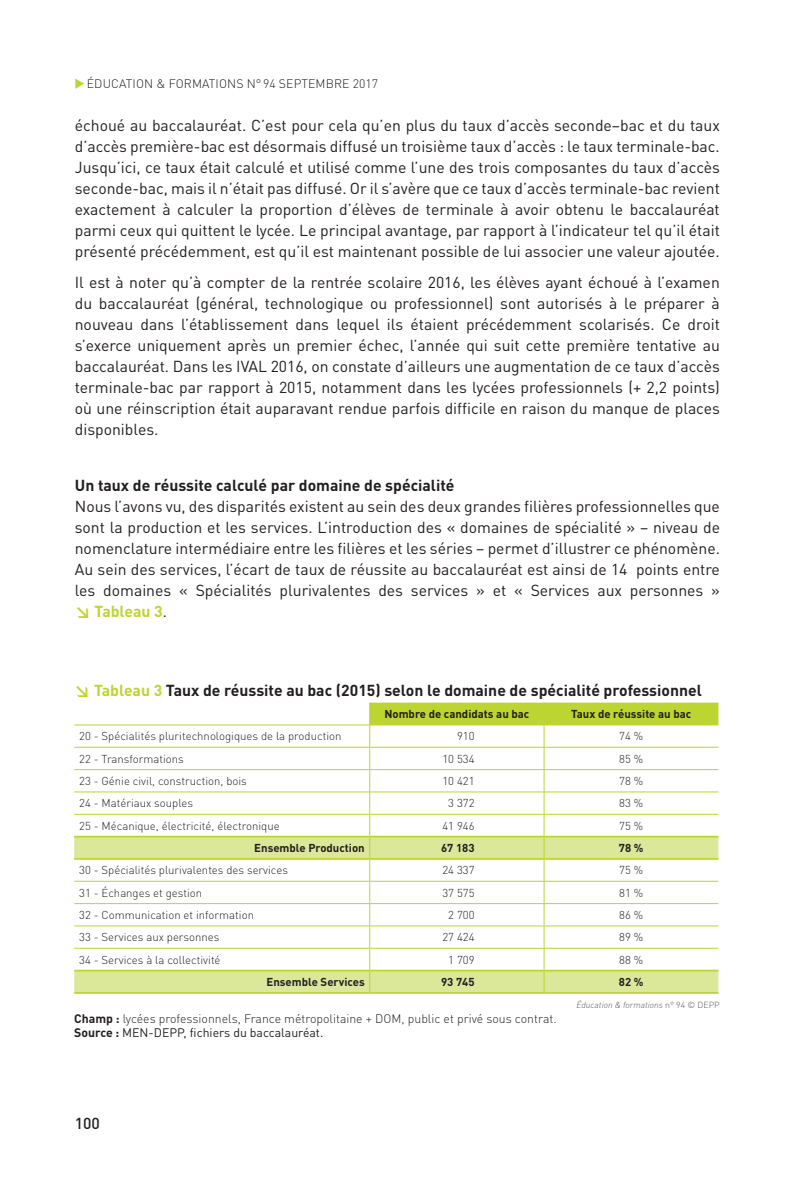
<style>
.page{position:relative;width:794px;height:1191px;background:#fff}
.page>*{position:absolute;margin:0;border:0;box-sizing:border-box;transform-origin:0 0}
.Courant{font:15.75px/21px "DINOT";color:#231f20;text-align:justify}
.Titre{font:700 15.75px "DINOT";color:#231f20}
.Niveau_3{font:700 15.75px "DINOT";color:#231f20}
.t1{font:500 15.75px "DINOT";color:#231f20}
.Titre_courant__gauch{font:300 12.25px "DINOT";color:#231f20}
.t2{font:12.25px "DINOT";color:#231f20}
.t3{font:300 11.38px "DINOT";color:#231f20}
.t4{font:700 11.38px "DINOT";color:#231f20}
.Titre-2{font:italic 300 8.75px "DINOT";color:#57585a}
.s1{color:#bcd531}
.s2{font-weight:700;color:#bcd531}
.s3{font-style:normal}
.s4{font-weight:700}
</style>
<div class="page">
<svg style="left:74px;top:837px;width:295px;height:155px"></svg>
<hr style="left:74px;top:724px;width:296px;height:1px;background:#bcd531">
<hr style="left:74px;top:747px;width:296px;height:1px;background:#bcd531">
<hr style="left:74px;top:769px;width:296px;height:1px;background:#bcd531">
<hr style="left:74px;top:791px;width:296px;height:1px;background:#bcd531">
<hr style="left:74px;top:814px;width:296px;height:1px;background:#bcd531">
<hr style="left:74px;top:881px;width:296px;height:1px;background:#bcd531">
<hr style="left:74px;top:903px;width:296px;height:1px;background:#bcd531">
<hr style="left:74px;top:925px;width:296px;height:1px;background:#bcd531">
<hr style="left:74px;top:948px;width:296px;height:1px;background:#bcd531">
<svg style="left:369px;top:702px;width:349px;height:290px"></svg>
<hr style="left:74px;top:835px;width:296px;height:2px;background:#bcd531">
<hr style="left:370px;top:835px;width:174px;height:2px;background:#bcd531">
<hr style="left:544px;top:835px;width:174px;height:2px;background:#bcd531">
<hr style="left:74px;top:858px;width:296px;height:1px;background:#bcd531">
<hr style="left:370px;top:858px;width:174px;height:1px;background:#bcd531">
<hr style="left:544px;top:858px;width:174px;height:1px;background:#bcd531">
<hr style="left:74px;top:969px;width:296px;height:2px;background:#bcd531">
<hr style="left:370px;top:969px;width:174px;height:2px;background:#bcd531">
<hr style="left:544px;top:969px;width:174px;height:2px;background:#bcd531">
<hr style="left:74px;top:992px;width:296px;height:1px;background:#bcd531">
<hr style="left:370px;top:992px;width:174px;height:1px;background:#bcd531">
<hr style="left:544px;top:992px;width:174px;height:1px;background:#bcd531">
<p class="Titre_courant__gauch" style="left:74px;top:76px;width:305px"><span class="s1">◆</span>ÉDUCATION &amp; FORMATIONS N°94 SEPTEMBRE 2017</p>
<p class="Courant" style="left:75px;top:115px;width:646px">échoué au baccalauréat. C’est pour cela qu’en plus du taux d’accès seconde–bac et du taux d’accès première-bac est désormais diffusé un troisième taux d’accès : le taux terminale-bac.<br>Jusqu’ici, ce taux était calculé et utilisé comme l’une des trois composantes du taux d’accès seconde-bac, mais il n’était pas diffusé. Or il s’avère que ce taux d’accès terminale-bac revient exactement à calculer la proportion d’élèves de terminale à avoir obtenu le baccalauréat parmi ceux qui quittent le lycée. Le principal avantage, par rapport à l’indicateur tel qu’il était présenté précédemment, est qu’il est maintenant possible de lui associer une valeur ajoutée.</p>
<p class="Courant" style="left:75px;top:272px;width:646px">Il est à noter qu’à compter de la rentrée scolaire 2016, les élèves ayant échoué à l’examen du baccalauréat (général, technologique ou professionnel) sont autorisés à le préparer à nouveau dans l’établissement dans lequel ils étaient précédemment scolarisés. Ce droit s’exerce uniquement après un premier échec, l’année qui suit cette première tentative au baccalauréat. Dans les IVAL 2016, on constate d’ailleurs une augmentation de ce taux d’accès terminale-bac par rapport à 2015, notamment dans les lycées professionnels (+ 2,2 points) où une réinscription était auparavant rendue parfois difficile en raison du manque de places disponibles.</p>
<p class="Niveau_3" style="left:75px;top:475px;width:381px">Un taux de réussite calculé par domaine de spécialité</p>
<p class="Courant" style="left:75px;top:495px;width:646px">Nous l’avons vu, des disparités existent au sein des deux grandes filières professionnelles que sont la production et les services. L’introduction des « domaines de spécialité » – niveau de nomenclature intermédiaire entre les filières et les séries – permet d’illustrer ce phénomène.<br>Au sein des services, l’écart de taux de réussite au baccalauréat est ainsi de 14 points entre les domaines « Spécialités plurivalentes des services » et « Services aux personnes » <span class="s2">↘ Tableau 3</span>.</p>
<p class="Titre" style="left:74px;top:679px;width:629px"><span class="s1">↘ Tableau 3</span> Taux de réussite au bac (2015) selon le domaine de spécialité professionnel</p>
<p class="t4" style="left:384px;top:706px;width:146px">Nombre de candidats au bac</p>
<p class="t4" style="left:571px;top:706px;width:122px">Taux de réussite au bac</p>
<p class="t3" style="left:79px;top:729px;width:264px">20 - Spécialités pluritechnologiques de la production</p>
<p class="t3" style="left:457px;top:729px;width:19px">910</p>
<p class="t3" style="left:619px;top:729px;width:26px">74 %</p>
<p class="t3" style="left:79px;top:751px;width:106px">22 - Transformations</p>
<p class="t3" style="left:442px;top:751px;width:34px">10 534</p>
<p class="t3" style="left:619px;top:751px;width:26px">85 %</p>
<p class="t3" style="left:79px;top:774px;width:169px">23 - Génie civil, construction, bois</p>
<p class="t3" style="left:442px;top:774px;width:34px">10 421</p>
<p class="t3" style="left:619px;top:774px;width:26px">78 %</p>
<p class="t3" style="left:79px;top:796px;width:115px">24 - Matériaux souples</p>
<p class="t3" style="left:448px;top:796px;width:28px">3 372</p>
<p class="t3" style="left:619px;top:796px;width:26px">83 %</p>
<p class="t3" style="left:79px;top:818px;width:202px">25 - Mécanique, électricité, électronique</p>
<p class="t3" style="left:442px;top:818px;width:34px">41 946</p>
<p class="t3" style="left:619px;top:818px;width:26px">75 %</p>
<p class="t4" style="left:254px;top:840px;width:112px">Ensemble Production</p>
<p class="t4" style="left:441px;top:840px;width:35px">67 183</p>
<p class="t4" style="left:619px;top:840px;width:26px">78 %</p>
<p class="t3" style="left:79px;top:863px;width:210px">30 - Spécialités plurivalentes des services</p>
<p class="t3" style="left:442px;top:863px;width:34px">24 337</p>
<p class="t3" style="left:619px;top:863px;width:26px">75 %</p>
<p class="t3" style="left:79px;top:885px;width:125px">31 - Échanges et gestion</p>
<p class="t3" style="left:442px;top:885px;width:34px">37 575</p>
<p class="t3" style="left:619px;top:885px;width:26px">81 %</p>
<p class="t3" style="left:79px;top:908px;width:176px">32 - Communication et information</p>
<p class="t3" style="left:448px;top:908px;width:28px">2 700</p>
<p class="t3" style="left:619px;top:908px;width:26px">86 %</p>
<p class="t3" style="left:79px;top:930px;width:142px">33 - Services aux personnes</p>
<p class="t3" style="left:442px;top:930px;width:34px">27 424</p>
<p class="t3" style="left:619px;top:930px;width:26px">89 %</p>
<p class="t3" style="left:79px;top:952px;width:143px">34 - Services à la collectivité</p>
<p class="t3" style="left:448px;top:952px;width:28px">1 709</p>
<p class="t3" style="left:619px;top:952px;width:26px">88 %</p>
<p class="t4" style="left:266px;top:974px;width:100px">Ensemble Services</p>
<p class="t4" style="left:441px;top:974px;width:35px">93 745</p>
<p class="t4" style="left:619px;top:974px;width:26px">82 %</p>
<p class="Titre-2" style="left:576px;top:999px;width:145px">Éducation &amp; formations <span class="s3">n° 94 © DEPP</span></p>
<p class="Titre_courant__gauch" style="left:74px;top:1010px;width:484px"><span class="s4">Champ :</span> lycées professionnels, France métropolitaine + DOM, public et privé sous contrat.</p>
<p class="t2" style="left:74px;top:1025px;width:251px"><span class="s4">Source :</span> MEN-DEPP, fichiers du baccalauréat.</p>
<p class="t1" style="left:75px;top:1112px;width:27px">100</p>
</div>
